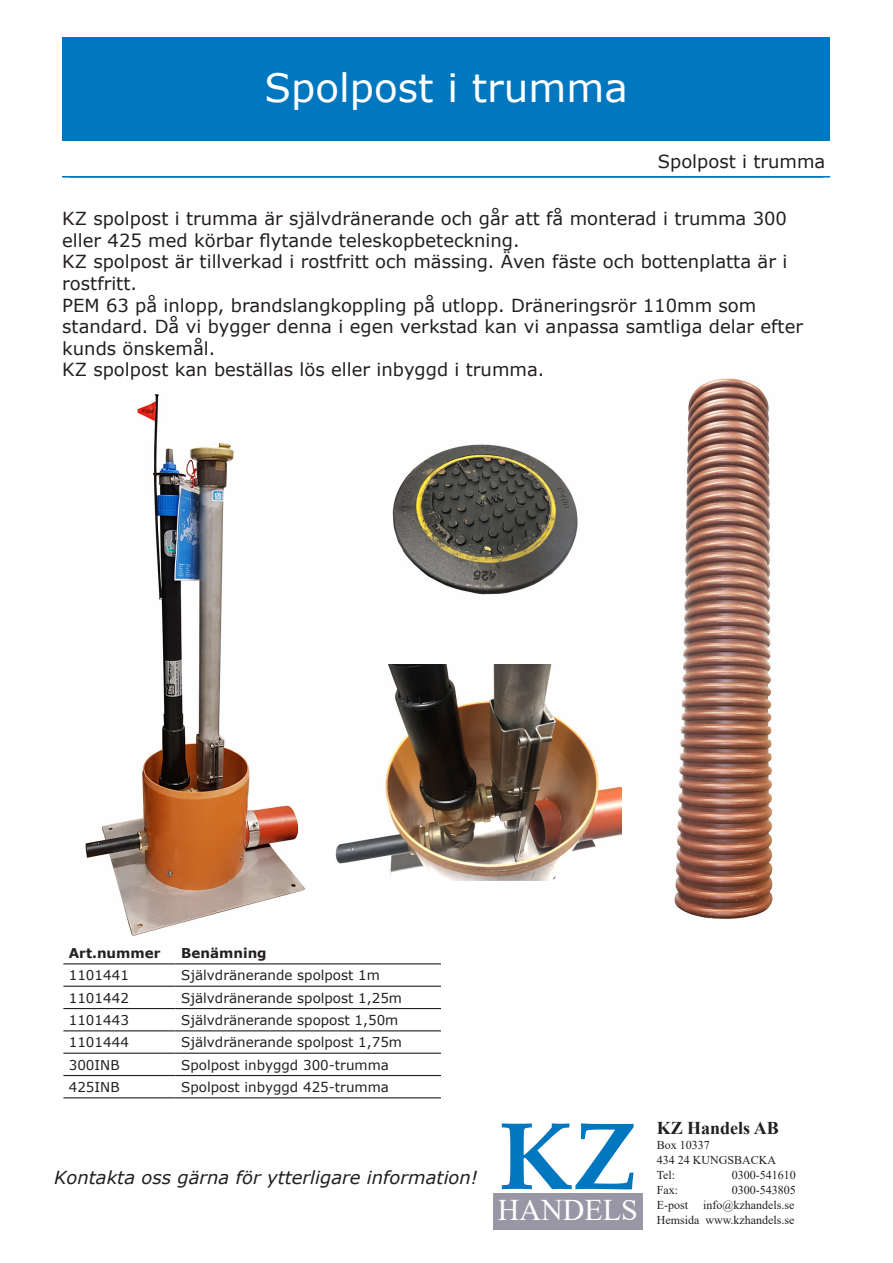
<style>
.page{position:relative;width:893px;height:1263px;background:#fff}
.page>*{position:absolute;margin:0;border:0;box-sizing:border-box;transform-origin:0 0}
.t1{font:700 96px "Book Antiqua";color:#0077be}
.t2{font:39px "Verdana";color:#fff}
.t3{font:30px "Times New Roman";color:#fff}
.t4{font:18px/21.6px "Verdana";color:#231f20}
.t5{font:italic 18px "Verdana";color:#231f20}
.t6{font:700 18px "Times New Roman";color:#231f20}
.t7{font:13.5px "Verdana";color:#231f20}
.t8{font:700 13.5px "Verdana";color:#231f20}
.t9{font:12px "Times New Roman";color:#231f20}
</style>
<div class="page">
<img style="left:63px;top:177px;width:479px;height:1px">
<div style="left:62px;top:176px;width:768px;height:1px;border:1px solid #0077be"></div>
<div style="left:62px;top:37px;width:768px;height:103px;background:#0077be"></div>
<img style="left:674px;top:378px;width:99px;height:541px">
<img style="left:85px;top:394px;width:221px;height:542px">
<img style="left:392px;top:444px;width:186px;height:151px">
<img style="left:335px;top:664px;width:287px;height:216px">
<hr style="left:63px;top:963px;width:112px;height:1px;background:#231f20">
<hr style="left:175px;top:963px;width:266px;height:1px;background:#231f20">
<hr style="left:63px;top:986px;width:112px;height:1px;background:#231f20">
<hr style="left:175px;top:986px;width:266px;height:1px;background:#231f20">
<hr style="left:63px;top:1008px;width:112px;height:1px;background:#231f20">
<hr style="left:175px;top:1008px;width:266px;height:1px;background:#231f20">
<hr style="left:63px;top:1030px;width:112px;height:1px;background:#231f20">
<hr style="left:175px;top:1030px;width:266px;height:1px;background:#231f20">
<hr style="left:63px;top:1053px;width:112px;height:1px;background:#231f20">
<hr style="left:175px;top:1053px;width:266px;height:1px;background:#231f20">
<hr style="left:63px;top:1075px;width:112px;height:1px;background:#231f20">
<hr style="left:175px;top:1075px;width:266px;height:1px;background:#231f20">
<hr style="left:63px;top:1097px;width:112px;height:1px;background:#231f20">
<hr style="left:175px;top:1097px;width:266px;height:1px;background:#231f20">
<p class="t2" style="left:265px;top:61px;width:365px">Spolpost i trumma</p>
<p class="t4" style="left:658px;top:150px;width:169px">Spolpost i trumma</p>
<p class="t4" style="left:62px;top:208px;width:726px">KZ spolpost i trumma är självdränerande och går att få monterad i trumma 300 eller 425 med körbar flytande teleskopbeteckning.<br>KZ spolpost är tillverkad i rostfritt och mässing. Även fäste och bottenplatta är i rostfritt.<br>PEM 63 på inlopp, brandslangkoppling på utlopp. Dräneringsrör 110mm som</p>
<p class="t4" style="left:62px;top:316px;width:742px">standard. Då vi bygger denna i egen verkstad kan vi anpassa samtliga delar efter kunds önskemål.</p>
<p class="t4" style="left:62px;top:359px;width:484px">KZ spolpost kan beställas lös eller inbyggd i trumma.</p>
<p class="t8" style="left:69px;top:943px;width:93px">Art.nummer</p>
<p class="t8" style="left:181px;top:943px;width:87px">Benämning</p>
<p class="t7" style="left:69px;top:966px;width:62px">1101441</p>
<p class="t7" style="left:181px;top:966px;width:200px">Självdränerande spolpost 1m</p>
<p class="t7" style="left:69px;top:988px;width:62px">1101442</p>
<p class="t7" style="left:181px;top:988px;width:222px">Självdränerande spolpost 1,25m</p>
<p class="t7" style="left:69px;top:1011px;width:62px">1101443</p>
<p class="t7" style="left:181px;top:1011px;width:219px">Självdränerande spopost 1,50m</p>
<p class="t7" style="left:69px;top:1033px;width:62px">1101444</p>
<p class="t7" style="left:181px;top:1033px;width:222px">Självdränerande spolpost 1,75m</p>
<p class="t7" style="left:69px;top:1055px;width:52px">300INB</p>
<p class="t7" style="left:181px;top:1055px;width:209px">Spolpost inbyggd 300-trumma</p>
<p class="t7" style="left:69px;top:1078px;width:52px">425INB</p>
<p class="t7" style="left:181px;top:1078px;width:209px">Spolpost inbyggd 425-trumma</p>
<p class="t5" style="left:54px;top:1165px;width:425px">Kontakta oss gärna för ytterligare information!</p>
<p class="t1" style="left:498px;top:1091px;width:140px">KZ</p>
<p class="t3" style="left:498px;top:1189px;width:141px">HANDELS</p>
<p class="t6" style="left:657px;top:1115px;width:124px">KZ Handels AB</p>
<p class="t9" style="left:657px;top:1137px;width:55px">Box 10337</p>
<p class="t9" style="left:657px;top:1152px;width:121px">434 24 KUNGSBACKA</p>
<p class="t9" style="left:657px;top:1167px;width:20px">Tel:</p>
<p class="t9" style="left:732px;top:1167px;width:65px">0300-541610</p>
<p class="t9" style="left:657px;top:1182px;width:23px">Fax:</p>
<p class="t9" style="left:732px;top:1182px;width:65px">0300-543805</p>
<p class="t9" style="left:657px;top:1197px;width:139px">E-post info@kzhandels.se</p>
<p class="t9" style="left:657px;top:1212px;width:139px">Hemsida www.kzhandels.se</p>
</div>
